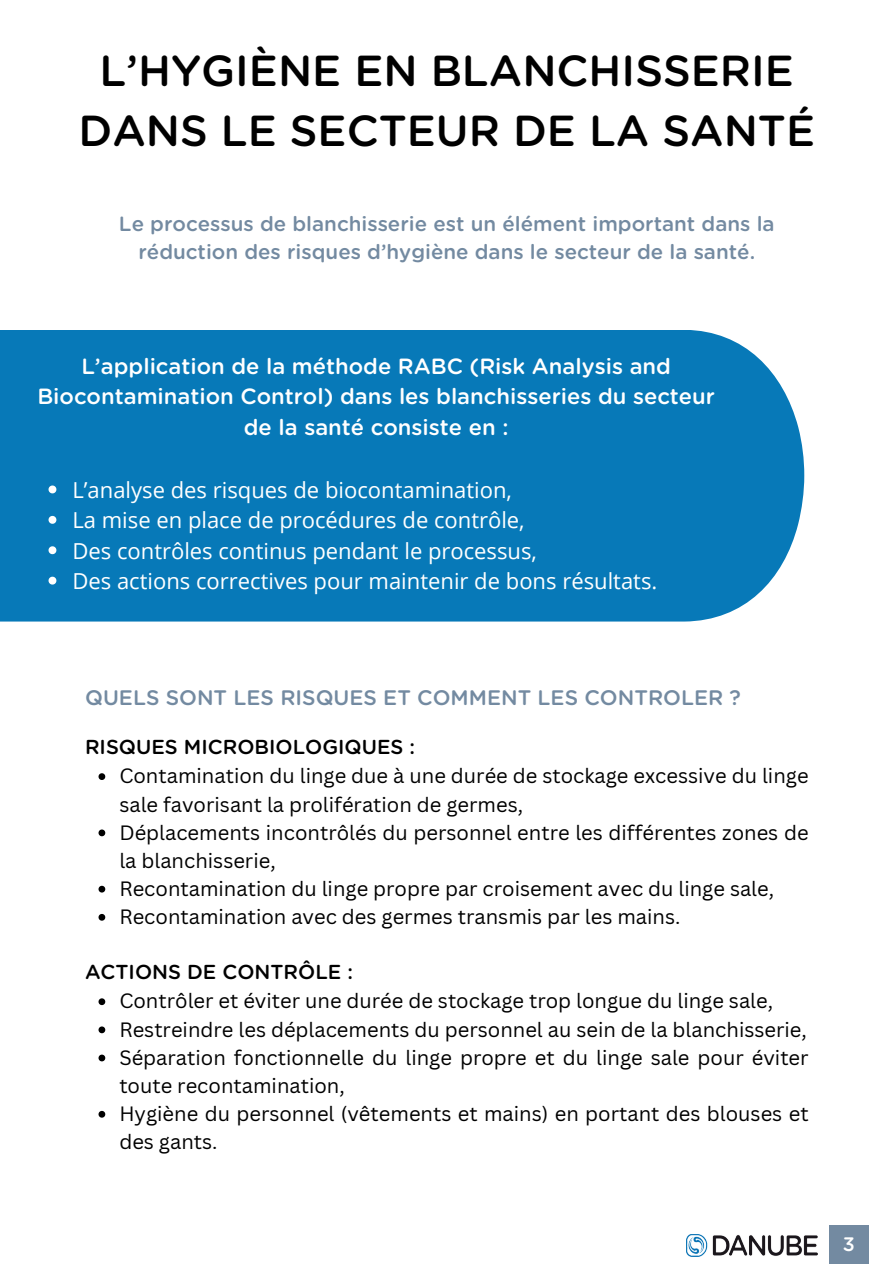
<style>
.page{position:relative;width:894px;height:1264px;background:#fff}
.page>*{position:absolute;margin:0;border:0;box-sizing:border-box;transform-origin:0 0}
.t1{font:500 43.35px/59.7px "Gotham Rounded";color:#000;text-align:center}
.t2{font:22.05px "Open Sans";color:#fff}
.t3{font:500 22.05px/30.3px "Gotham Rounded";color:#fff;text-align:center}
.t4{font:500 21px "Gotham Rounded";color:#738aa1}
.t5{font:500 20.55px/28.2px "Gotham Rounded";color:#738aa1;text-align:center}
.t6{font:20.25px/28.2px "Canva Sans";color:#000}
.t7{font:500 20.25px "Gotham Rounded";color:#000}
.t8{font:500 19.5px "Gotham Rounded";color:#fff}
</style>
<div class="page">
<div style="left:828px;top:1225px;width:40px;height:38px;background:#738aa1"></div>
<img style="left:686px;top:1234px;width:130px;height:21px">
<div style="left:0;top:330px;width:804px;height:291px;background:#0779b8"></div>
<svg style="left:48px;top:485px;width:8px;height:8px"></svg>
<svg style="left:48px;top:516px;width:8px;height:8px"></svg>
<svg style="left:48px;top:546px;width:8px;height:8px"></svg>
<svg style="left:48px;top:576px;width:8px;height:8px"></svg>
<svg style="left:98px;top:773px;width:7px;height:7px"></svg>
<svg style="left:98px;top:829px;width:7px;height:7px"></svg>
<svg style="left:98px;top:885px;width:7px;height:7px"></svg>
<svg style="left:98px;top:914px;width:7px;height:6px"></svg>
<svg style="left:98px;top:998px;width:7px;height:7px"></svg>
<svg style="left:98px;top:1026px;width:7px;height:7px"></svg>
<svg style="left:98px;top:1054px;width:7px;height:7px"></svg>
<svg style="left:98px;top:1110px;width:7px;height:7px"></svg>
<p class="t1" style="left:78px;top:43px;width:737px">L’HYGIÈNE EN BLANCHISSERIE<br>DANS LE SECTEUR DE LA SANTÉ</p>
<p class="t5" style="left:119px;top:210px;width:657px">Le processus de blanchisserie est un élément important dans la réduction des risques d’hygiène dans le secteur de la santé.</p>
<p class="t3" style="left:37px;top:352px;width:679px">L’application de la méthode RABC (Risk Analysis and<br>Biocontamination Control) dans les blanchisseries du secteur de la santé consiste en :</p>
<p class="t2" style="left:72px;top:474px;width:441px">L’analyse des risques de biocontamination,</p>
<p class="t2" style="left:72px;top:504px;width:453px">La mise en place de procédures de contrôle,</p>
<h2 class="t2" style="left:72px;top:535px;width:466px">Des contrôles continus pendant le processus,</h2>
<h2 class="t2" style="left:72px;top:565px;width:586px">Des actions correctives pour maintenir de bons résultats.</h2>
<p class="t4" style="left:85px;top:688px;width:657px">QUELS SONT LES RISQUES ET COMMENT LES CONTROLER ?</p>
<p class="t7" style="left:85px;top:738px;width:331px">RISQUES MICROBIOLOGIQUES :</p>
<p class="t6" style="left:119px;top:761px;width:690px">Contamination du linge due à une durée de stockage excessive du linge sale favorisant la prolifération de germes,</p>
<p class="t6" style="left:119px;top:817px;width:690px">Déplacements incontrôlés du personnel entre les différentes zones de la blanchisserie,</p>
<h2 class="t6" style="left:119px;top:874px;width:656px">Recontamination du linge propre par croisement avec du linge sale,</h2>
<p class="t6" style="left:119px;top:902px;width:562px">Recontamination avec des germes transmis par les mains.</p>
<p class="t7" style="left:85px;top:963px;width:269px">ACTIONS DE CONTRÔLE :</p>
<p class="t6" style="left:119px;top:986px;width:655px">Contrôler et éviter une durée de stockage trop longue du linge sale,</p>
<p class="t6" style="left:119px;top:1014px;width:688px">Restreindre les déplacements du personnel au sein de la blanchisserie,</p>
<p class="t6" style="left:119px;top:1042px;width:690px">Séparation fonctionnelle du linge propre et du linge sale pour éviter toute recontamination,</p>
<p class="t6" style="left:119px;top:1099px;width:690px">Hygiène du personnel (vêtements et mains) en portant des blouses et des gants.</p>
<h1 class="t8" style="left:842px;top:1235px;width:14px">3</h1>
</div>
